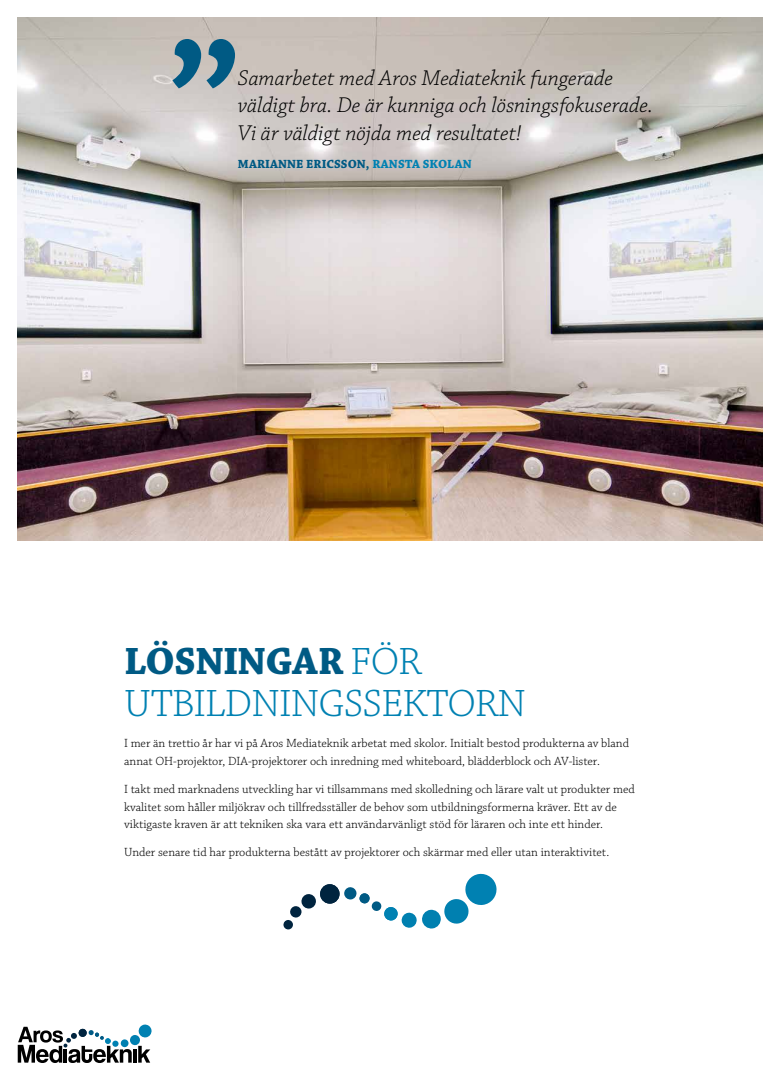
<style>
.page{position:relative;width:780px;height:1081px;background:#fff}
.page>*{position:absolute;margin:0;border:0;box-sizing:border-box;transform-origin:0 0}
.t1{font:300 40px/41.2px "Chaparral Pro";letter-spacing:-.02em;color:#0081b2}
.t2{font:italic 300 22.5px/27.5px "Chaparral Pro";color:#000}
.t3{font:300 12.5px/17.5px "Chaparral Pro";color:#000}
.t4{font:700 12.5px "Chaparral Pro";letter-spacing:.01em;color:#005a84}
.s1{color:#0081b2}
.s2{font-weight:700;color:#005a84}
</style>
<div class="page">
<img style="left:18px;top:18px;width:744px;height:522px">
<div style="left:290px;top:906px;width:12px;height:12px;background:#00243f;border-radius:50%"></div>
<div style="left:283px;top:920px;width:10px;height:9px;background:#00243f;border-radius:50%"></div>
<div style="left:371px;top:901px;width:10px;height:10px;background:#005a84;border-radius:4px"></div>
<svg style="left:301px;top:884px;width:69px;height:25px"></svg>
<svg style="left:384px;top:873px;width:113px;height:56px"></svg>
<svg style="left:172px;top:39px;width:63px;height:49px;background:#5c899e"></svg>
<hr style="left:133px;top:1049px;width:4px;height:13px;background:#000">
<svg style="left:138px;top:1046px;width:12px;height:16px"></svg>
<div style="left:130px;top:1034px;width:10px;height:11px;background:#0080b1;border-radius:5px"></div>
<svg style="left:138px;top:1024px;width:13px;height:14px"></svg>
<svg style="left:18px;top:1026px;width:114px;height:37px"></svg>
<svg style="left:120px;top:1039px;width:9px;height:8px"></svg>
<h2 class="t2" style="left:238px;top:65px;width:416px">Samarbetet med Aros Mediateknik fungerade väldigt bra. De är kunniga och lösningsfokuserade.<br>Vi är väldigt nöjda med resultatet!</h2>
<p class="t4" style="left:238px;top:157px;width:235px">MARIANNE ERICSSON, <span class="s1">RANSTA SKOLAN</span></p>
<h1 class="t1" style="left:124px;top:643px;width:403px"><span class="s2">LÖSNINGAR</span> FÖR<br>UTBILDNINGSSEKTORN</h1>
<p class="t3" style="left:124px;top:735px;width:506px">I mer än trettio år har vi på Aros Mediateknik arbetat med skolor. Initialt bestod produkterna av bland annat OH-projektor, DIA-projektorer och inredning med whiteboard, blädderblock och AV-lister.</p>
<p class="t3" style="left:124px;top:781px;width:512px">I takt med marknadens utveckling har vi tillsammans med skolledning och lärare valt ut produkter med kvalitet som håller miljökrav och tillfredsställer de behov som utbildningsformerna kräver. Ett av de viktigaste kraven är att tekniken ska vara ett användarvänligt stöd för läraren och inte ett hinder.</p>
<p class="t3" style="left:124px;top:844px;width:486px">Under senare tid har produkterna bestått av projektorer och skärmar med eller utan interaktivitet.</p>
</div>
